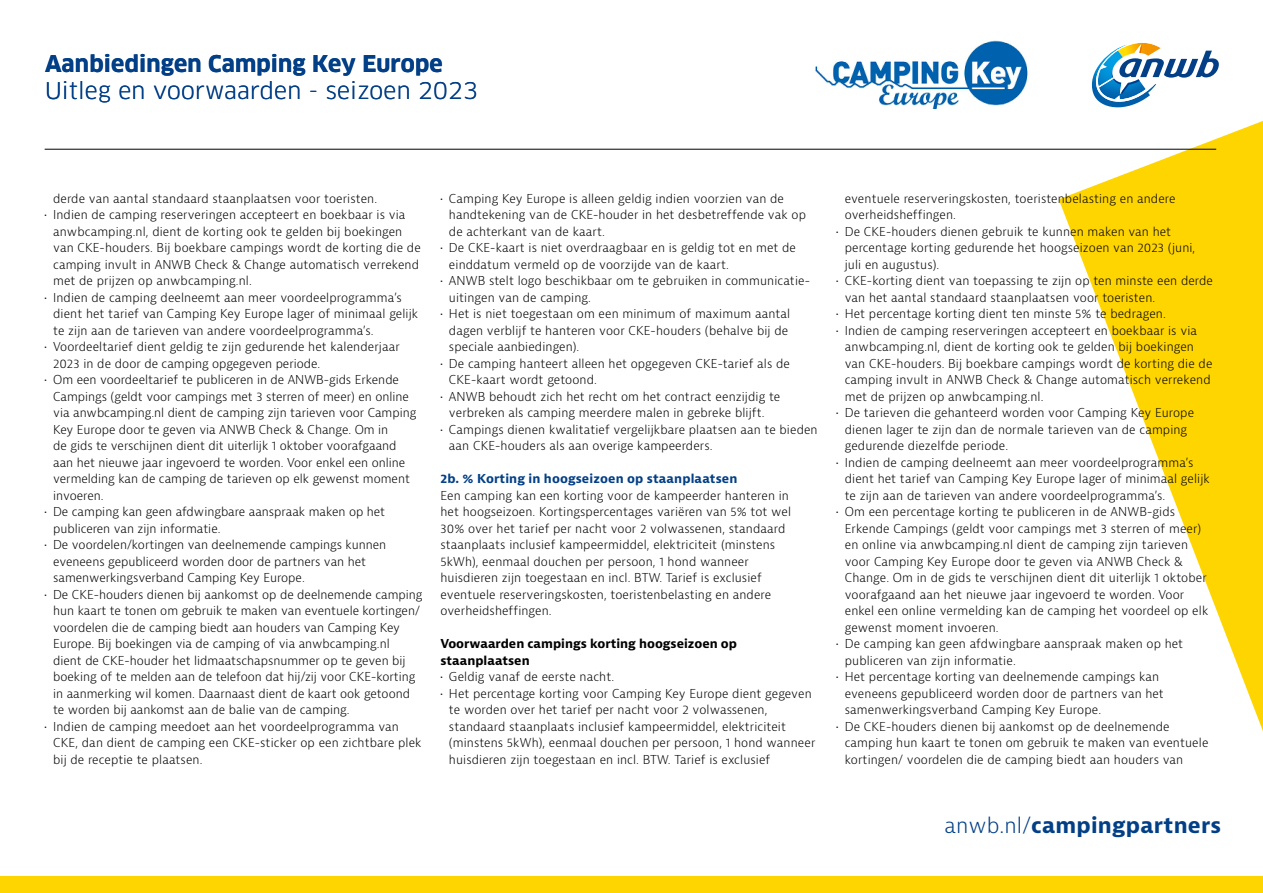
<style>
.page{position:relative;width:1263px;height:893px;background:#fff}
.page>*{position:absolute;margin:0;border:0;box-sizing:border-box;transform-origin:0 0}
.t1{font:22.5px "Clan Pro";letter-spacing:.01em;color:#023f86}
.t2{font:700 22.5px "Clan Pro";letter-spacing:.01em;color:#023f86}
.t3{font:700 21px "Bernina Sans";letter-spacing:.01em;color:#023f86}
.t4{font:300 12px/16.5px "Bernina Sans";letter-spacing:.01em;color:#000}
.t5{font:700 12px/16.5px "Bernina Sans";color:#000}
.t6{font:700 12px "Bernina Sans";letter-spacing:.01em;color:#023f86}
.s1{font-weight:300}
</style>
<div class="page">
<svg style="left:1059px;top:121px;width:204px;height:610px"></svg>
<div style="left:0;top:877px;width:1263px;height:16px;background:#ffd500"></div>
<svg style="left:1091px;top:42px;width:128px;height:66px"></svg>
<img style="left:814px;top:40px;width:214px;height:69px">
<hr style="left:45px;top:149px;width:1171px;height:1px;background:#000">
<h1 class="t2" style="left:45px;top:50px;width:399px">Aanbiedingen Camping Key Europe</h1>
<h1 class="t1" style="left:45px;top:77px;width:434px">Uitleg en voorwaarden - seizoen 2023</h1>
<p class="t4" style="left:53px;top:190px;width:325px">derde van aantal standaard staanplaatsen voor toeristen.</p>
<p class="t4" style="left:53px;top:207px;width:369px;text-indent:-9px">• Indien de camping reserveringen accepteert en boekbaar is via anwbcamping.nl, dient de korting ook te gelden bij boekingen van CKE-houders. Bij boekbare campings wordt de korting die de camping invult in ANWB Check &amp; Change automatisch verrekend met de prijzen op anwbcamping.nl.</p>
<p class="t4" style="left:53px;top:289px;width:367px;text-indent:-9px">• Indien de camping deelneemt aan meer voordeelprogramma’s dient het tarief van Camping Key Europe lager of minimaal gelijk te zijn aan de tarieven van andere voordeelprogramma’s.</p>
<p class="t4" style="left:53px;top:339px;width:348px;text-indent:-9px">• Voordeeltarief dient geldig te zijn gedurende het kalenderjaar<br>2023 in de door de camping opgegeven periode.</p>
<p class="t4" style="left:53px;top:372px;width:365px;text-indent:-9px">• Om een voordeeltarief te publiceren in de ANWB-gids Erkende Campings (geldt voor campings met 3 sterren of meer) en online via anwbcamping.nl dient de camping zijn tarieven voor Camping Key Europe door te geven via ANWB Check &amp; Change. Om in<br>de gids te verschijnen dient dit uiterlijk 1 oktober voorafgaand aan het nieuwe jaar ingevoerd te worden. Voor enkel een online vermelding kan de camping de tarieven op elk gewenst moment invoeren.</p>
<p class="t4" style="left:53px;top:504px;width:334px;text-indent:-9px">• De camping kan geen afdwingbare aanspraak maken op het publiceren van zijn informatie.</p>
<p class="t4" style="left:53px;top:537px;width:335px;text-indent:-9px">• De voordelen/kortingen van deelnemende campings kunnen eveneens gepubliceerd worden door de partners van het samenwerkingsverband Camping Key Europe.</p>
<p class="t4" style="left:53px;top:586px;width:371px;text-indent:-9px">• De CKE-houders dienen bij aankomst op de deelnemende camping hun kaart te tonen om gebruik te maken van eventuele kortingen/ voordelen die de camping biedt aan houders van Camping Key Europe. Bij boekingen via de camping of via anwbcamping.nl<br>dient de CKE-houder het lidmaatschapsnummer op te geven bij boeking of te melden aan de telefoon dat hij/zij voor CKE-korting in aanmerking wil komen. Daarnaast dient de kaart ook getoond te worden bij aankomst aan de balie van de camping.</p>
<p class="t4" style="left:53px;top:718px;width:370px;text-indent:-9px">• Indien de camping meedoet aan het voordeelprogramma van<br>CKE, dan dient de camping een CKE-sticker op een zichtbare plek bij de receptie te plaatsen.</p>
<p class="t4" style="left:449px;top:190px;width:359px;text-indent:-9px">• Camping Key Europe is alleen geldig indien voorzien van de handtekening van de CKE-houder in het desbetreffende vak op de achterkant van de kaart.</p>
<p class="t4" style="left:449px;top:240px;width:349px;text-indent:-9px">• De CKE-kaart is niet overdraagbaar en is geldig tot en met de einddatum vermeld op de voorzijde van de kaart.</p>
<p class="t4" style="left:449px;top:273px;width:363px;text-indent:-9px">• ANWB stelt logo beschikbaar om te gebruiken in communicatie&shy;uitingen van de camping.</p>
<p class="t4" style="left:449px;top:306px;width:343px;text-indent:-9px">• Het is niet toegestaan om een minimum of maximum aantal dagen verblijf te hanteren voor CKE-houders (behalve bij de speciale aanbiedingen).</p>
<p class="t4" style="left:449px;top:355px;width:342px;text-indent:-9px">• De camping hanteert alleen het opgegeven CKE-tarief als de<br>CKE-kaart wordt getoond.</p>
<p class="t4" style="left:449px;top:388px;width:333px;text-indent:-9px">• ANWB behoudt zich het recht om het contract eenzijdig te verbreken als camping meerdere malen in gebreke blijft.</p>
<p class="t4" style="left:449px;top:421px;width:370px;text-indent:-9px">• Campings dienen kwalitatief vergelijkbare plaatsen aan te bieden aan CKE-houders als aan overige kampeerders.</p>
<p class="t6" style="left:440px;top:471px;width:298px">2b. % Korting in hoogseizoen op staanplaatsen</p>
<p class="t4" style="left:440px;top:487px;width:352px">Een camping kan een korting voor de kampeerder hanteren in het hoogseizoen. Kortingspercentages variëren van 5% tot wel 30% over het tarief per nacht voor 2 volwassenen, standaard staanplaats inclusief kampeermiddel, elektriciteit (minstens 5kWh), eenmaal douchen per persoon, 1 hond wanneer huisdieren zijn toegestaan en incl. BTW. Tarief is exclusief eventuele reserveringskosten, toeristenbelasting en andere overheidsheffingen.</p>
<p class="t5" style="left:440px;top:636px;width:298px">Voorwaarden campings korting hoogseizoen op staanplaatsen</p>
<p class="t4" style="left:440px;top:669px;width:175px">• Geldig vanaf de eerste nacht.</p>
<p class="t4" style="left:449px;top:685px;width:368px;text-indent:-9px">• Het percentage korting voor Camping Key Europe dient gegeven te worden over het tarief per nacht voor 2 volwassenen, standaard staanplaats inclusief kampeermiddel, elektriciteit (minstens 5kWh), eenmaal douchen per persoon, 1 hond wanneer huisdieren zijn toegestaan en incl. BTW. Tarief is exclusief</p>
<p class="t4" style="left:845px;top:190px;width:332px">eventuele reserveringskosten, toeristenbelasting en andere overheidsheffingen.</p>
<p class="t4" style="left:845px;top:223px;width:352px;text-indent:-9px">• De CKE-houders dienen gebruik te kunnen maken van het percentage korting gedurende het hoogseizoen van 2023 (juni, juli en augustus).</p>
<p class="t4" style="left:845px;top:273px;width:370px;text-indent:-9px">• CKE-korting dient van toepassing te zijn op ten minste een derde van het aantal standaard staanplaatsen voor toeristen.</p>
<p class="t4" style="left:836px;top:306px;width:331px">• Het percentage korting dient ten minste 5% te bedragen.</p>
<p class="t4" style="left:845px;top:322px;width:369px;text-indent:-9px">• Indien de camping reserveringen accepteert en boekbaar is via anwbcamping.nl, dient de korting ook te gelden bij boekingen van CKE-houders. Bij boekbare campings wordt de korting die de camping invult in ANWB Check &amp; Change automatisch verrekend met de prijzen op anwbcamping.nl.</p>
<p class="t4" style="left:845px;top:405px;width:351px;text-indent:-9px">• De tarieven die gehanteerd worden voor Camping Key Europe dienen lager te zijn dan de normale tarieven van de camping gedurende diezelfde periode.</p>
<p class="t4" style="left:845px;top:454px;width:367px;text-indent:-9px">• Indien de camping deelneemt aan meer voordeelprogramma’s dient het tarief van Camping Key Europe lager of minimaal gelijk te zijn aan de tarieven van andere voordeelprogramma’s.</p>
<p class="t4" style="left:845px;top:504px;width:365px;text-indent:-9px">• Om een percentage korting te publiceren in de ANWB-gids Erkende Campings (geldt voor campings met 3 sterren of meer) en online via anwbcamping.nl dient de camping zijn tarieven voor Camping Key Europe door te geven via ANWB Check &amp; Change. Om in de gids te verschijnen dient dit uiterlijk 1 oktober voorafgaand aan het nieuwe jaar ingevoerd te worden. Voor enkel een online vermelding kan de camping het voordeel op elk gewenst moment invoeren.</p>
<p class="t4" style="left:845px;top:636px;width:340px;text-indent:-9px">• De camping kan geen afdwingbare aanspraak maken op het publiceren van zijn informatie.</p>
<p class="t4" style="left:845px;top:669px;width:321px;text-indent:-9px">• Het percentage korting van deelnemende campings kan eveneens gepubliceerd worden door de partners van het samenwerkingsverband Camping Key Europe.</p>
<p class="t4" style="left:845px;top:718px;width:365px;text-indent:-9px">• De CKE-houders dienen bij aankomst op de deelnemende camping hun kaart te tonen om gebruik te maken van eventuele kortingen/ voordelen die de camping biedt aan houders van</p>
<h2 class="t3" style="left:944px;top:811px;width:278px"><span class="s1">anwb.nl/</span>campingpartners</h2>
</div>
